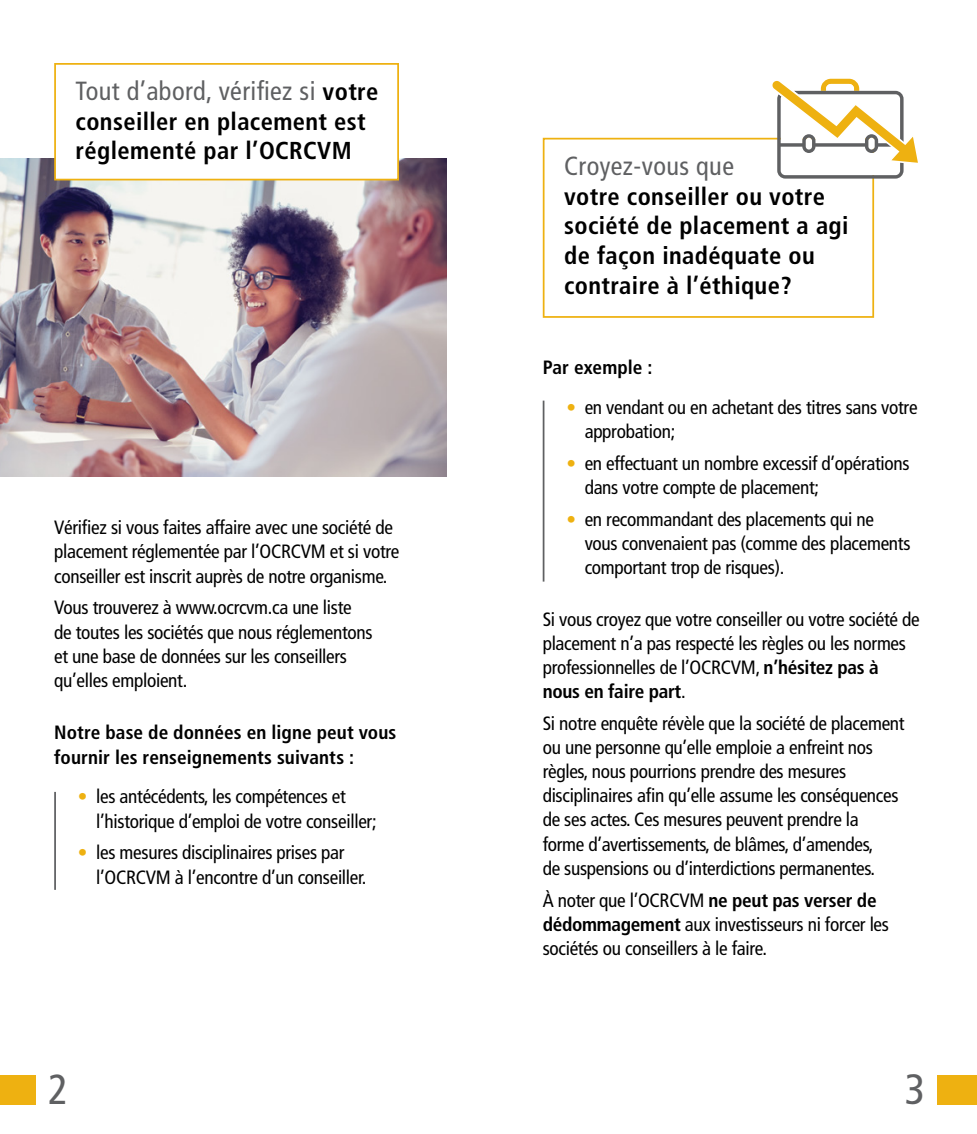
<style>
.page{position:relative;width:977px;height:1134px;background:#fff}
.page>*{position:absolute;margin:0;border:0;box-sizing:border-box;transform-origin:0 0}
.t1{font:condensed 42.35px "Frutiger";color:#5f6062}
.t2{font:condensed 42px "Frutiger";color:#5f6062}
.t3{font:condensed 26.25px "Frutiger";letter-spacing:.015em;color:#5f6062}
.t4{font:700 condensed 24.5px/29.8px "Frutiger";letter-spacing:.015em;color:#000}
.t5{font:condensed 19.25px/24.2px "Frutiger";letter-spacing:-.015em;color:#000}
.t6{font:700 condensed 19.25px/24.5px "Frutiger";letter-spacing:.005em;color:#000}
.s1{font-weight:700;font-size:24.5px;color:#000}
.s2{color:#eeb111}
.s3{font-weight:700}
</style>
<div class="page">
<div style="left:937px;top:1075px;width:39px;height:29px;background:#eeb111"></div>
<div style="left:0;top:1075px;width:35px;height:29px;background:#eeb111"></div>
<div style="left:543px;top:138px;width:331px;height:180px;background:#fff;border:2px solid #eeb111"></div>
<hr style="left:54px;top:792px;width:2px;height:98px;background:#5f6062">
<hr style="left:542px;top:401px;width:2px;height:181px;background:#5f6062">
<img style="left:0;top:159px;width:447px;height:318px">
<div style="left:54px;top:63px;width:345px;height:117px;background:#fff;border:2px solid #eeb111"></div>
<svg style="left:770px;top:79px;width:148px;height:100px"></svg>
<p class="t3" style="left:76px;top:75px;width:304px">Tout d’abord, vérifiez si <span class="s1">votre</span></p>
<p class="t4" style="left:76px;top:106px;width:292px">conseiller en placement est réglementé par l’OCRCVM</p>
<p class="t5" style="left:54px;top:516px;width:347px">Vérifiez si vous faites affaire avec une société de placement réglementée par l’OCRCVM et si votre conseiller est inscrit auprès de notre organisme.</p>
<p class="t5" style="left:54px;top:596px;width:320px">Vous trouverez à www.ocrcvm.ca une liste de toutes les sociétés que nous réglementons et une base de données sur les conseillers qu’elles emploient.</p>
<h3 class="t6" style="left:54px;top:720px;width:344px">Notre base de données en ligne peut vous fournir les renseignements suivants :</h3>
<p class="t5" style="left:96px;top:785px;width:282px;text-indent:-18px"><span class="s2">•</span> les antécédents, les compétences et l’historique d’emploi de votre conseiller;</p>
<p class="t5" style="left:96px;top:841px;width:272px;text-indent:-18px"><span class="s2">•</span> les mesures disciplinaires prises par l’OCRCVM à l’encontre d’un conseiller.</p>
<p class="t3" style="left:564px;top:151px;width:171px">Croyez-vous que</p>
<p class="t4" style="left:564px;top:181px;width:286px">votre conseiller ou votre société de placement a agi de façon inadéquate ou contraire à l’éthique?</p>
<h4 class="t6" style="left:542px;top:355px;width:111px">Par exemple :</h4>
<p class="t5" style="left:584px;top:395px;width:334px;text-indent:-18px"><span class="s2">•</span> en vendant ou en achetant des titres sans votre approbation;</p>
<p class="t5" style="left:584px;top:451px;width:326px;text-indent:-18px"><span class="s2">•</span> en effectuant un nombre excessif d’opérations dans votre compte de placement;</p>
<p class="t5" style="left:584px;top:507px;width:327px;text-indent:-18px"><span class="s2">•</span> en recommandant des placements qui ne vous convenaient pas (comme des placements comportant trop de risques).</p>
<p class="t5" style="left:542px;top:608px;width:378px">Si vous croyez que votre conseiller ou votre société de placement n’a pas respecté les règles ou les normes professionnelles de l’OCRCVM, <span class="s3">n’hésitez pas à nous en faire part</span>.</p>
<p class="t5" style="left:542px;top:712px;width:363px">Si notre enquête révèle que la société de placement ou une personne qu’elle emploie a enfreint nos règles, nous pourrions prendre des mesures disciplinaires afin qu’elle assume les conséquences de ses actes. Ces mesures peuvent prendre la forme d’avertissements, de blâmes, d’amendes,<br>de suspensions ou d’interdictions permanentes.</p>
<p class="t5" style="left:542px;top:888px;width:348px">À noter que l’OCRCVM <span class="s3">ne peut pas verser de dédommagement</span> aux investisseurs ni forcer les sociétés ou conseillers à le faire.</p>
<h2 class="t2" style="left:48px;top:1065px;width:22px">2</h2>
<h1 class="t1" style="left:904px;top:1065px;width:22px">3</h1>
</div>
